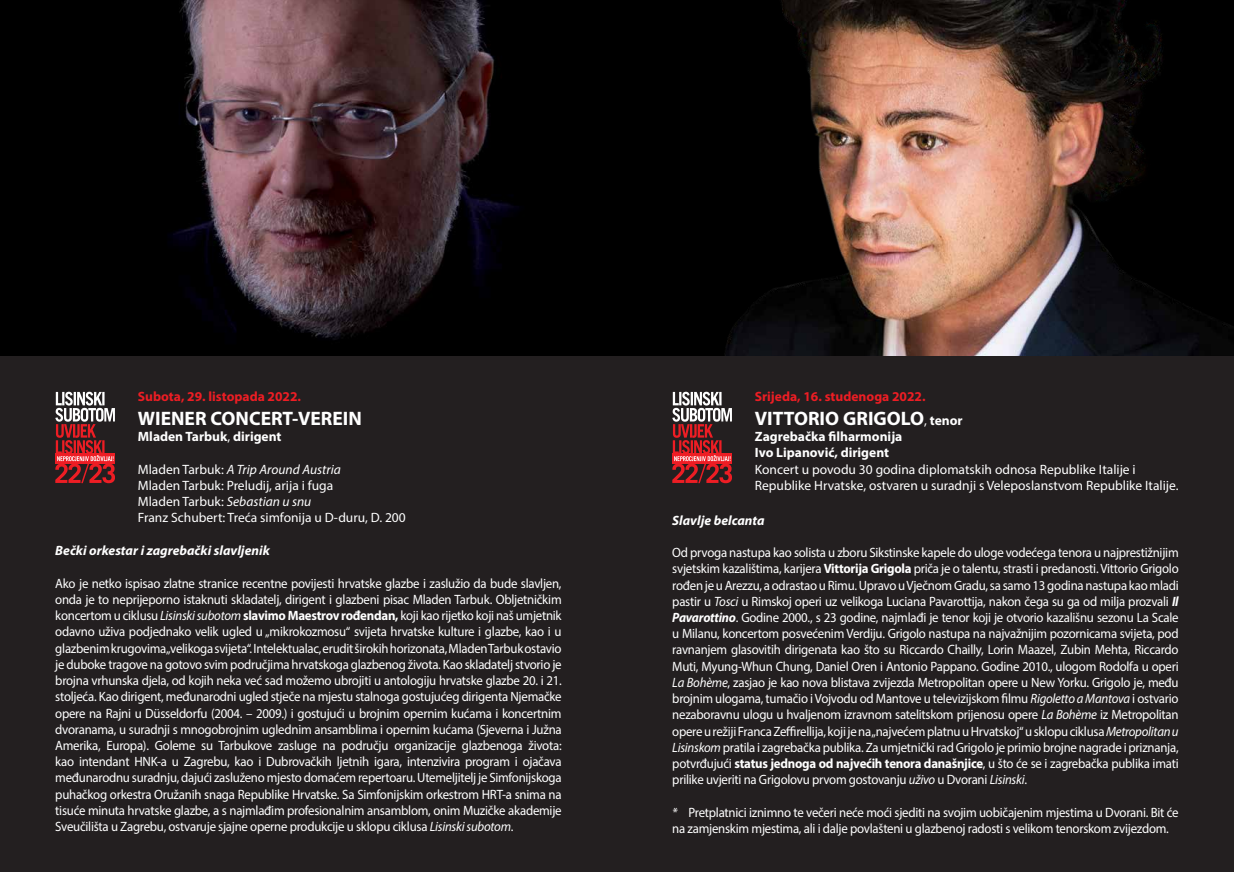
<style>
.page{position:relative;width:1234px;height:872px;background:#fff}
.page>*{position:absolute;margin:0;border:0;box-sizing:border-box;transform-origin:0 0}
.t1{font:700 19.5px "Myriad Pro";color:#fff}
.t2{font:13.5px/16.2px "Myriad Pro";letter-spacing:-.02em;color:#fff;text-align:justify;scale:.95 1}
.t3{font:13.5px/16.2px "Myriad Pro";color:#fff}
.t4{font:700 13.5px/16.2px "Myriad Pro";color:#fff}
.t5{font:700 13.5px "Myriad Pro";color:#ed1d24}
.t6{font:italic 700 13.5px "Myriad Pro";color:#fff}
.s1{font-weight:400}
.s2{font-style:italic}
.s3{font-weight:700}
.s4{font-weight:400;font-size:13.5px}
.s5{font-size:13.5px}
.s6{font-weight:700;font-style:italic}
</style>
<div class="page">
<div style="left:617px;top:356px;width:616px;height:516px;background:#231f20"></div>
<div style="left:0;top:356px;width:617px;height:516px;background:#231f20"></div>
<div style="left:617px;top:0;width:616px;height:356px;background:#000"></div>
<img style="left:725px;top:0;width:508px;height:356px">
<div style="left:0;top:0;width:617px;height:356px;background:#000"></div>
<img style="left:168px;top:0;width:351px;height:340px">
<svg style="left:672px;top:392px;width:59px;height:91px"></svg>
<svg style="left:55px;top:392px;width:60px;height:91px"></svg>
<p class="t5" style="left:138px;top:387px;width:165px">Subota, 29. listopada 2022.</p>
<h1 class="t1" style="left:138px;top:406px;width:225px">WIENER CONCERT-VEREIN</h1>
<p class="t4" style="left:138px;top:428px;width:145px">Mladen Tarbuk<span class="s1">,</span> dirigent</p>
<p class="t3" style="left:138px;top:461px;width:269px">Mladen Tarbuk: <span class="s2">A Trip Around Austria<br></span>Mladen Tarbuk: Preludij, arija i fuga<br>Mladen Tarbuk: <span class="s2">Sebastian u snu<br></span>Franz Schubert: Treća simfonija u D-duru, D. 200</p>
<p class="t6" style="left:55px;top:542px;width:216px">Bečki orkestar i zagrebački slavljenik</p>
<p class="t2" style="left:55px;top:575px;width:534px">Ako je netko ispisao zlatne stranice recentne povijesti hrvatske glazbe i zaslužio da bude slavljen, onda je to neprijeporno istaknuti skladatelj, dirigent i glazbeni pisac Mladen Tarbuk. Obljetničkim koncertom u ciklusu <span class="s2">Lisinski subotom</span> <span class="s3">slavimo Maestrov rođendan,</span> koji kao rijetko koji naš umjetnik odavno uživa podjednako velik ugled u „mikrokozmosu“ svijeta hrvatske kulture i glazbe, kao i u glazbenim krugovima „velikoga svijeta“. Intelektualac, erudit širokih horizonata, Mladen Tarbuk ostavio je duboke tragove na gotovo svim područjima hrvatskoga glazbenog života. Kao skladatelj stvorio je brojna vrhunska djela, od kojih neka već sad možemo ubrojiti u antologiju hrvatske glazbe 20. i 21. stoljeća. Kao dirigent, međunarodni ugled stječe na mjestu stalnoga gostujućeg dirigenta Njemačke opere na Rajni u Düsseldorfu (2004. – 2009.) i gostujući u brojnim opernim kućama i koncertnim dvoranama, u suradnji s mnogobrojnim uglednim ansamblima i opernim kućama (Sjeverna i Južna Amerika, Europa). Goleme su Tarbukove zasluge na području organizacije glazbenoga života: kao intendant HNK-a u Zagrebu, kao i Dubrovačkih ljetnih igara, intenzivira program i ojačava međunarodnu suradnju, dajući zasluženo mjesto domaćem repertoaru. Utemeljitelj je Simfonijskoga puhačkog orkestra Oružanih snaga Republike Hrvatske. Sa Simfonijskim orkestrom HRT-a snima na tisuće minuta hrvatske glazbe, a s najmlađim profesionalnim ansamblom, onim Muzičke akademije Sveučilišta u Zagrebu, ostvaruje sjajne operne produkcije u sklopu ciklusa <span class="s2">Lisinski subotom</span>.</p>
<p class="t5" style="left:754px;top:387px;width:172px">Srijeda, 16. studenoga 2022.</p>
<h1 class="t1" style="left:754px;top:406px;width:209px">VITTORIO GRIGOLO<span class="s4">,</span> <span class="s5">tenor</span></h1>
<p class="t4" style="left:754px;top:428px;width:149px">Zagrebačka filharmonija<br>Ivo Lipanović, dirigent</p>
<p class="t3" style="left:754px;top:461px;width:425px">Koncert u povodu 30 godina diplomatskih odnosa Republike Italije i<br>Republike Hrvatske, ostvaren u suradnji s Veleposlanstvom Republike Italije.</p>
<p class="t6" style="left:672px;top:511px;width:94px">Slavlje belcanta</p>
<p class="t2" style="left:672px;top:544px;width:534px">Od prvoga nastupa kao solista u zboru Sikstinske kapele do uloge vodećega tenora u najprestižnijim svjetskim kazalištima, karijera <span class="s3">Vittorija Grigola</span> priča je o talentu, strasti i predanosti. Vittorio Grigolo rođen je u Arezzu, a odrastao u Rimu. Upravo u Vječnom Gradu, sa samo 13 godina nastupa kao mladi pastir u <span class="s2">Tosci</span> u Rimskoj operi uz velikoga Luciana Pavarottija, nakon čega su ga od milja prozvali <span class="s6">Il Pavarottino</span>. Godine 2000., s 23 godine, najmlađi je tenor koji je otvorio kazališnu sezonu La Scale u Milanu, koncertom posvećenim Verdiju. Grigolo nastupa na najvažnijim pozornicama svijeta, pod ravnanjem glasovitih dirigenata kao što su Riccardo Chailly, Lorin Maazel, Zubin Mehta, Riccardo Muti, Myung-Whun Chung, Daniel Oren i Antonio Pappano. Godine 2010., ulogom Rodolfa u operi <span class="s2">La Bohème</span>, zasjao je kao nova blistava zvijezda Metropolitan opere u New Yorku. Grigolo je, među brojnim ulogama, tumačio i Vojvodu od Mantove u televizijskom filmu <span class="s2">Rigoletto a Mantova</span> i ostvario nezaboravnu ulogu u hvaljenom izravnom satelitskom prijenosu opere <span class="s2">La Bohème</span> iz Metropolitan opere u režiji Franca Zeffirellija, koji je na „najvećem platnu u Hrvatskoj“ u sklopu ciklusa <span class="s2">Metropolitan u Lisinskom</span> pratila i zagrebačka publika. Za umjetnički rad Grigolo je primio brojne nagrade i priznanja, potvrđujući <span class="s3">status jednoga od najvećih tenora današnjice</span>, u što će se i zagrebačka publika imati prilike uvjeriti na Grigolovu prvom gostovanju <span class="s2">uživo</span> u Dvorani <span class="s2">Lisinski</span>.</p>
<p class="t2" style="left:672px;top:803px;width:534px"><span class="s2">*</span> Pretplatnici iznimno te večeri neće moći sjediti na svojim uobičajenim mjestima u Dvorani. Bit će na zamjenskim mjestima, ali i dalje povlašteni u glazbenoj radosti s velikom tenorskom zvijezdom.</p>
</div>
